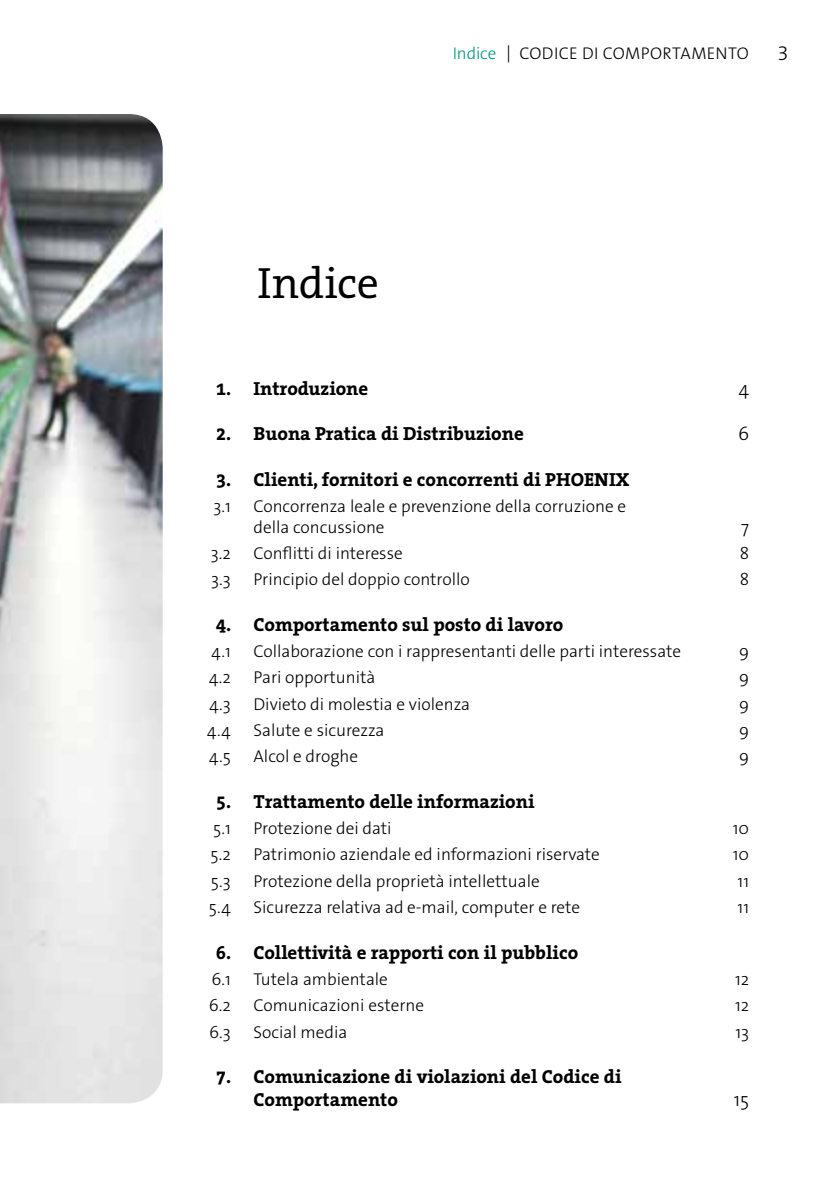
<style>
.page{position:relative;width:840px;height:1191px;background:#fff}
.page>*{position:absolute;margin:0;border:0;box-sizing:border-box;transform-origin:0 0}
.t1{font:44px "The Serif Office";letter-spacing:-.005em;color:#000}
.t2{font:300 20px "The Sans Os F";color:#000}
.t3{font:700 19px/22.8px "The Serif Office";color:#000}
.t4{font:300 19px "The Sans Os F";color:#000}
.t5{font:300 17.2px/20.6px "The Sans Os F";color:#000}
.t6{font:300 17px "The Sans Os F";letter-spacing:.02em;color:#000}
.s1{color:#00967f}
</style>
<div class="page">
<img style="left:0;top:114px;width:163px;height:989px">
<p class="t6" style="left:452px;top:42px;width:297px"><span class="s1">I ndice</span> ↕Codice di Comportamento</p>
<p class="t2" style="left:777px;top:40px;width:12px">3</p>
<h1 class="t1" style="left:257px;top:255px;width:123px">Indice</h1>
<p class="t3" style="left:216px;top:376px;width:154px">1. Introduzione</p>
<p class="t4" style="left:738px;top:376px;width:12px">4</p>
<p class="t3" style="left:216px;top:422px;width:309px">2. Buona Pratica di Distribuzione</p>
<p class="t4" style="left:737px;top:421px;width:13px">6</p>
<p class="t3" style="left:216px;top:467px;width:367px">3. Clienti, fornitori e concorrenti di -PHOENI</p>
<p class="t3" style="left:615px;top:467px;width:15px">X</p>
<p class="t5" style="left:213px;top:496px;width:19px">3.1</p>
<p class="t5" style="left:253px;top:496px;width:374px">Concorrenza leale e prevenzione della corruzione e della concussione</p>
<p class="t5" style="left:740px;top:516px;width:9px">7</p>
<p class="t5" style="left:211px;top:543px;width:21px">3.2</p>
<p class="t5" style="left:253px;top:543px;width:151px">Conflitti di interesse</p>
<p class="t5" style="left:739px;top:543px;width:11px">8</p>
<p class="t5" style="left:211px;top:569px;width:260px">3.3 Principio del doppio controllo</p>
<p class="t5" style="left:739px;top:569px;width:11px">8</p>
<p class="t3" style="left:216px;top:612px;width:349px">4. Comportamento sul posto di lavoro</p>
<p class="t5" style="left:211px;top:641px;width:21px">4.1</p>
<p class="t5" style="left:253px;top:641px;width:429px">Collaborazione con i rappresentanti delle parti interessate</p>
<p class="t5" style="left:738px;top:641px;width:12px">9</p>
<p class="t5" style="left:209px;top:667px;width:168px">4.2 Pari opportunità</p>
<p class="t5" style="left:738px;top:667px;width:12px">9</p>
<p class="t5" style="left:209px;top:693px;width:262px">4.3 Divieto di molestia e violenza</p>
<p class="t5" style="left:738px;top:693px;width:12px">9</p>
<p class="t5" style="left:207px;top:720px;width:25px">4.4</p>
<p class="t5" style="left:253px;top:720px;width:132px">Salute e sicurezza</p>
<p class="t5" style="left:738px;top:720px;width:12px">9</p>
<p class="t5" style="left:209px;top:746px;width:150px">4.5 Alcol e droghe</p>
<p class="t5" style="left:738px;top:746px;width:12px">9</p>
<p class="t3" style="left:216px;top:789px;width:320px">5. Trattamento delle informazioni</p>
<p class="t5" style="left:213px;top:818px;width:180px">5.1 Protezione dei dati</p>
<p class="t5" style="left:732px;top:818px;width:18px">10</p>
<p class="t5" style="left:210px;top:844px;width:390px">5.2 Patrimonio aziendale ed informazioni riservate</p>
<p class="t5" style="left:732px;top:844px;width:18px">10</p>
<p class="t5" style="left:211px;top:870px;width:330px">5.3 Protezione della proprietà intellettuale</p>
<p class="t5" style="left:737px;top:870px;width:13px">11</p>
<p class="t5" style="left:209px;top:897px;width:23px">5.4</p>
<p class="t5" style="left:253px;top:897px;width:328px">Sicurezza relativa ad e-mail, computer e rete</p>
<p class="t5" style="left:737px;top:897px;width:13px">11</p>
<p class="t3" style="left:216px;top:940px;width:364px">6. Collettività e rapporti con il pubblico</p>
<p class="t5" style="left:211px;top:969px;width:178px">6.1 Tutela ambientale</p>
<p class="t5" style="left:734px;top:969px;width:16px">12</p>
<p class="t5" style="left:209px;top:995px;width:23px">6.2</p>
<p class="t5" style="left:253px;top:995px;width:172px">Comunicazioni esterne</p>
<p class="t5" style="left:734px;top:995px;width:16px">12</p>
<p class="t5" style="left:209px;top:1021px;width:23px">6.3</p>
<p class="t5" style="left:253px;top:1021px;width:95px">Social media</p>
<p class="t5" style="left:735px;top:1021px;width:15px">13</p>
<p class="t3" style="left:253px;top:1064px;width:369px;text-indent:-38px">7. Comunicazione di violazioni del Codice di<br>Comportamento</p>
<p class="t4" style="left:733px;top:1087px;width:17px">15</p>
</div>
